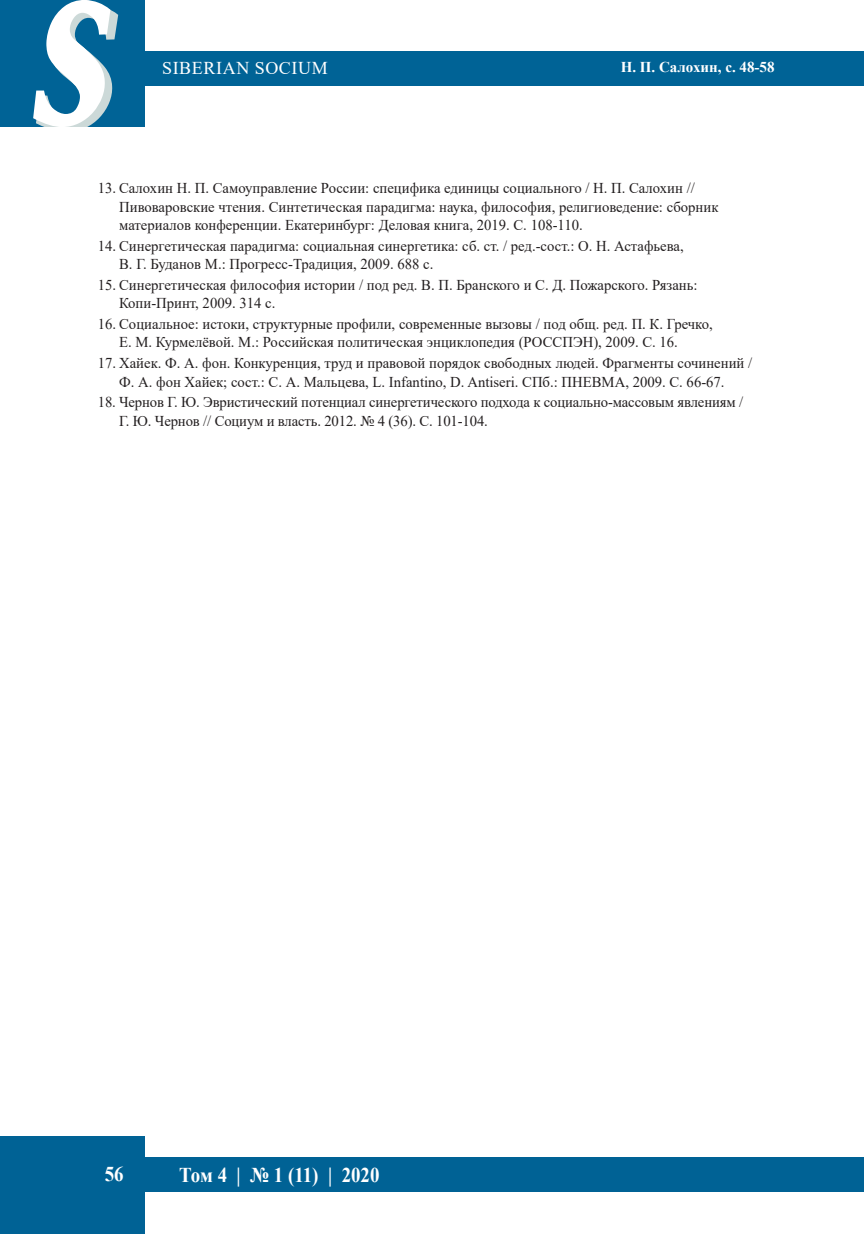
<style>
.page{position:relative;width:864px;height:1234px;background:#fff}
.page>*{position:absolute;margin:0;border:0;box-sizing:border-box;transform-origin:0 0}
.t1{font:italic 700 165px "Quant Antiqua";color:#fff;scale:.75 1}
.t2{font:700 21px "Times New Roman";color:#fff;scale:.9 1}
.t3{font:18px "Times New Roman";letter-spacing:.035em;color:#fff}
.t4{font:15px/18.5px "Times New Roman";color:#231f20}
.t5{font:700 15px "Times New Roman";color:#fff}
</style>
<div class="page">
<div style="left:0;top:0;width:145px;height:128px;background:#006396"></div>
<div style="left:142px;top:51px;width:721px;height:34px;background:#006396"></div>
<div style="left:0;top:1135px;width:145px;height:98px;background:#006295"></div>
<div style="left:142px;top:1157px;width:721px;height:34px;background:#006295"></div>
<svg style="left:32px;top:0;width:89px;height:128px"></svg>
<h1 class="t1" style="left:30px;top:-35px;width:113px">S</h1>
<p class="t3" style="left:162px;top:55px;width:167px">SIBERIAN SOCIUM</p>
<p class="t5" style="left:620px;top:56px;width:155px">Н. П. Салохин, с. 48-58</p>
<p class="t4" style="left:119px;top:179px;width:600px;text-indent:-21px">13. Салохин Н. П. Самоуправление России: специфика единицы социального / Н. П. Салохин //<br>Пивоваровские чтения. Синтетическая парадигма: наука, философия, религиоведение: сборник материалов конференции. Екатеринбург: Деловая книга, 2019. С. 108-110.</p>
<p class="t4" style="left:119px;top:236px;width:566px;text-indent:-21px">14. Синергетическая парадигма: социальная синергетика: сб. ст. / ред.-сост.: О. Н. Астафьева,<br>В. Г. Буданов М.: Прогресс-Традиция, 2009. 688 с.</p>
<p class="t4" style="left:119px;top:275px;width:579px;text-indent:-21px">15. Синергетическая философия истории / под ред. В. П. Бранского и С. Д. Пожарского. Рязань:<br>Копи-Принт, 2009. 314 с.</p>
<p class="t4" style="left:119px;top:314px;width:595px;text-indent:-21px">16. Социальное: истоки, структурные профили, современные вызовы / под общ. ред. П. К. Гречко,<br>Е. М. Курмелёвой. М.: Российская политическая энциклопедия (РОССПЭН), 2009. С. 16.</p>
<p class="t4" style="left:98px;top:353px;width:655px;text-align:center">17. Хайек. Ф. А. фон. Конкуренция, труд и правовой порядок свободных людей. Фрагменты сочинений /<br>Ф. А. фон Хайек; сост.: С. А. Мальцева, L. Infantino, D. Antiseri. СПб.: ПНЕВМА, 2009. С. 66-67.</p>
<p class="t4" style="left:119px;top:392px;width:625px;text-indent:-21px">18. Чернов Г. Ю. Эвристический потенциал синергетического подхода к социально-массовым явлениям /<br>Г. Ю. Чернов // Социум и власть. 2012. № 4 (36). С. 101-104.</p>
<h2 class="t2" style="left:105px;top:1158px;width:22px">56</h2>
<h2 class="t2" style="left:179px;top:1159px;width:224px">Том 4 | № 1 (11) | 2020</h2>
</div>
